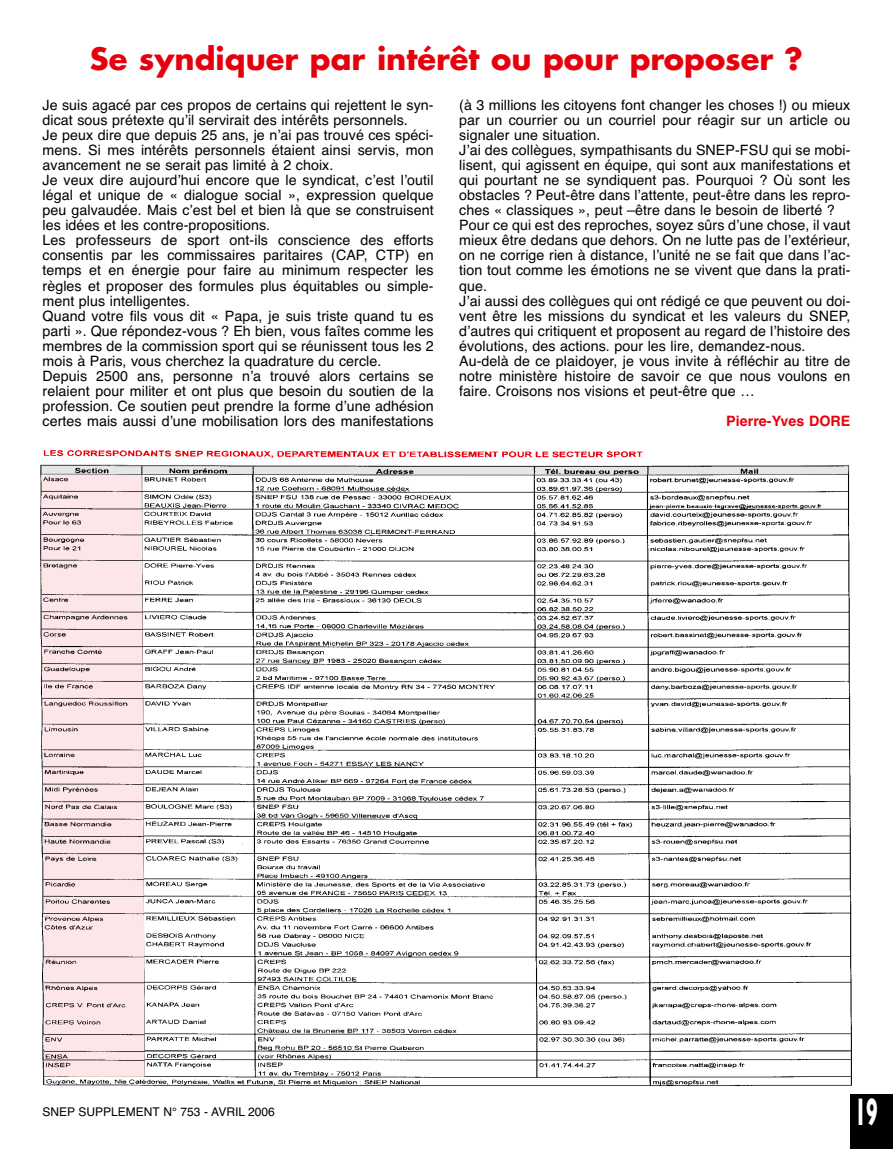
<style>
.page{position:relative;width:893px;height:1149px;background:#fff}
.page>*{position:absolute;margin:0;border:0;box-sizing:border-box;transform-origin:0 0}
.t1{font:700 39px "Gill Sans";color:#fff;scale:.5 1}
.t2{font:700 30px "Futura Std";color:#e6000e}
.t3{font:14.25px/15px "Helvetica";letter-spacing:.005em;color:#000}
.t4{font:700 14.25px "Helvetica";letter-spacing:.005em;color:#e6000e}
.t5{font:12px "Helvetica";color:#000}
</style>
<div class="page">
<img style="left:40px;top:464px;width:812px;height:622px">
<img style="left:43px;top:450px;width:600px;height:8px">
<img style="left:41px;top:474px;width:104px;height:602px">
<img style="left:40px;top:465px;width:809px;height:9px">
<div style="left:850px;top:1093px;width:43px;height:55px;background:#000"></div>
<h2 class="t2" style="left:90px;top:41px;width:715px">Se syndiquer par intérêt ou pour proposer ?</h2>
<p class="t3" style="left:43px;top:99px;width:393px">Je suis agacé par ces propos de certains qui rejettent le syn&shy;dicat sous prétexte qu’il servirait des intérêts personnels.<br>Je peux dire que depuis 25 ans, je n’ai pas trouvé ces spéci&shy;mens. Si mes intérêts personnels étaient ainsi servis, mon avancement ne se serait pas limité à 2 choix.<br>Je veux dire aujourd’hui encore que le syndicat, c’est l’outil légal et unique de « dialogue social », expression quelque peu galvaudée. Mais c’est bel et bien là que se construisent les idées et les contre-propositions.<br>Les professeurs de sport ont-ils conscience des efforts consentis par les commissaires paritaires (CAP, CTP) en temps et en énergie pour faire au minimum respecter les règles et proposer des formules plus équitables ou simple&shy;ment plus intelligentes.<br>Quand votre fils vous dit « Papa, je suis triste quand tu es parti ». Que répondez-vous ? Eh bien, vous faîtes comme les membres de la commission sport qui se réunissent tous les 2 mois à Paris, vous cherchez la quadrature du cercle.<br>Depuis 2500 ans, personne n’a trouvé alors certains se relaient pour militer et ont plus que besoin du soutien de la profession. Ce soutien peut prendre la forme d’une adhésion certes mais aussi d’une mobilisation lors des manifestations</p>
<p class="t3" style="left:459px;top:99px;width:393px">(à 3 millions les citoyens font changer les choses !) ou mieux par un courrier ou un courriel pour réagir sur un article ou signaler une situation.<br>J’ai des collègues, sympathisants du SNEP-FSU qui se mobi&shy;lisent, qui agissent en équipe, qui sont aux manifestations et qui pourtant ne se syndiquent pas. Pourquoi ? Où sont les obstacles ? Peut-être dans l’attente, peut-être dans les repro&shy;ches « classiques », peut –être dans le besoin de liberté ?<br>Pour ce qui est des reproches, soyez sûrs d’une chose, il vaut mieux être dedans que dehors. On ne lutte pas de l’extérieur, on ne corrige rien à distance, l’unité ne se fait que dans l’ac&shy;tion tout comme les émotions ne se vivent que dans la prati&shy;que.<br>J’ai aussi des collègues qui ont rédigé ce que peuvent ou doi&shy;vent être les missions du syndicat et les valeurs du SNEP, d’autres qui critiquent et proposent au regard de l’histoire des évolutions, des actions. pour les lire, demandez-nous.<br>Au-delà de ce plaidoyer, je vous invite à réfléchir au titre de notre ministère histoire de savoir ce que nous voulons en faire. Croisons nos visions et peut-être que …</p>
<p class="t4" style="left:726px;top:415px;width:126px">Pierre-Yves DORE</p>
<p class="t5" style="left:43px;top:1106px;width:234px">SNEP SUPPLEMENT N° 753 - AVRIL 2006</p>
<h1 class="t1" style="left:855px;top:1098px;width:48px">19</h1>
</div>
